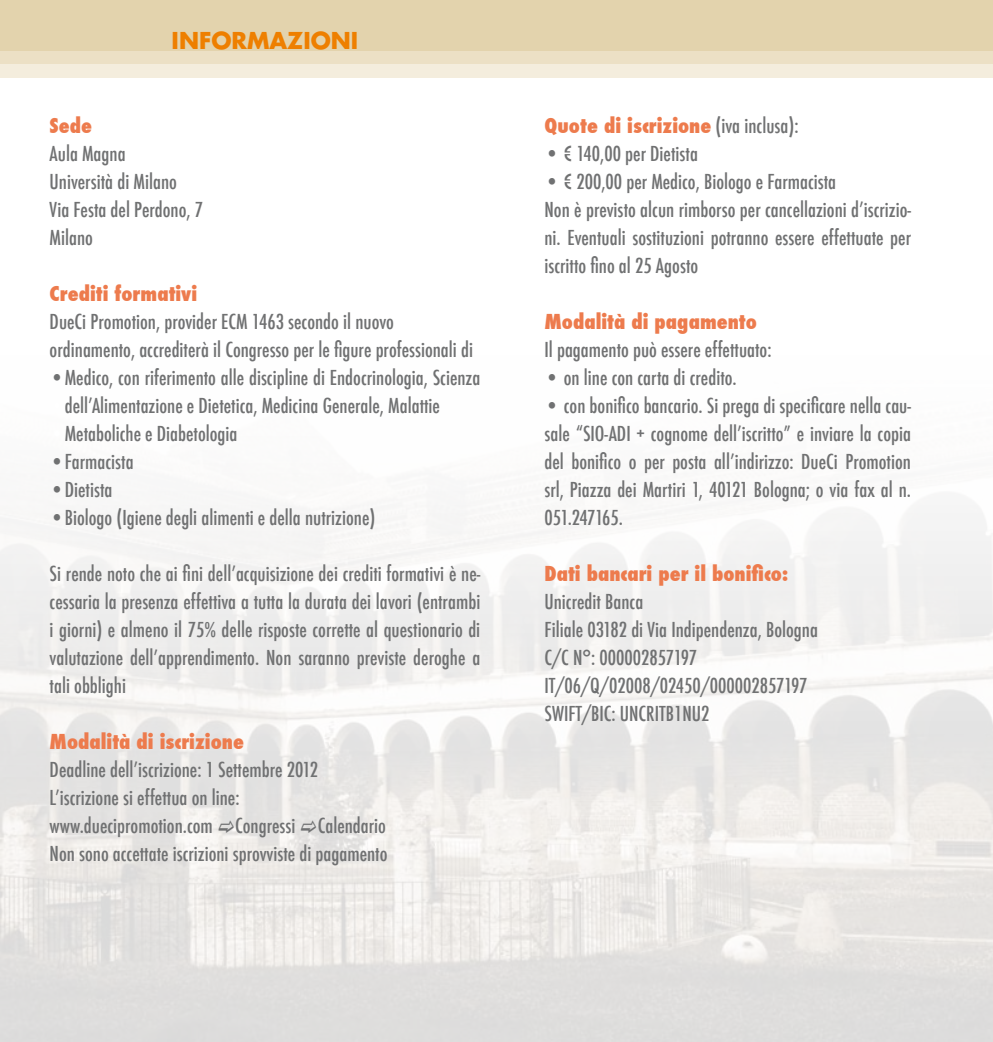
<style>
.page{position:relative;width:993px;height:1042px;background:#fff}
.page>*{position:absolute;margin:0;border:0;box-sizing:border-box;transform-origin:0 0}
.t1{font:700 22.75px "Futura LT";color:#ee7f00}
.t2{font:500 condensed 20.12px/28px "Futura";color:#707172}
.t3{font:800 condensed 20.12px "Futura";color:#ed7b4d}
.s1{color:#fff}
.s2{font-weight:500;color:#707172}
</style>
<div class="page">
<img style="left:0;top:513px;width:992px;height:529px">
<div style="left:0;top:0;width:992px;height:51px;background:#e3d3ad"></div>
<div style="left:0;top:51px;width:992px;height:13px;background:#ece0c5"></div>
<div style="left:0;top:64px;width:992px;height:14px;background:#f4eddd"></div>
<svg style="left:218px;top:820px;width:15px;height:13px"></svg>
<svg style="left:301px;top:820px;width:15px;height:13px"></svg>
<p class="t1" style="left:171px;top:25px;width:188px">INFORMAZIONI</p>
<p class="t3" style="left:50px;top:112px;width:44px">Sede</p>
<p class="t2" style="left:50px;top:139px;width:155px">Aula Magna<br>Università di Milano<br>Via Festa del Perdono, 7<br>Milano</p>
<p class="t3" style="left:50px;top:280px;width:149px">Crediti formativi</p>
<p class="t2" style="left:50px;top:307px;width:425px">DueCi Promotion, provider ECM 1463 secondo il nuovo ordinamento, accrediterà il Congresso per le figure professionali di</p>
<p class="t2" style="left:50px;top:363px;width:432px">•Medico, con riferimento alle discipline di Endocrinologia, Scienza</p>
<p class="t2" style="left:50px;top:391px;width:392px"><span class="s1">•</span>dell’Alimentazione e Dietetica, Medicina Generale, Malattie</p>
<p class="t2" style="left:50px;top:419px;width:189px"><span class="s1">•</span>Metaboliche e Diabetologia</p>
<p class="t2" style="left:50px;top:447px;width:86px">•Farmacista</p>
<p class="t2" style="left:50px;top:475px;width:64px">•Dietista</p>
<p class="t2" style="left:50px;top:503px;width:327px">•Biologo (Igiene degli alimenti e della nutrizione)</p>
<p class="t2" style="left:50px;top:559px;width:432px;text-align:justify">Si rende noto che ai fini dell’acquisizione dei crediti formativi è ne&shy;cessaria la presenza effettiva a tutta la durata dei lavori (entrambi i giorni) e almeno il 75% delle risposte corrette al questionario di valutazione dell’apprendimento. Non saranno previste deroghe a tali obblighi</p>
<p class="t3" style="left:50px;top:728px;width:196px">Modalità di iscrizione</p>
<p class="t2" style="left:50px;top:755px;width:339px">Deadline dell’iscrizione: 1 Settembre 2012<br>L’iscrizione si effettua on line: www.duecipromotion.com Congressi Calendario Non sono accettate iscrizioni sprovviste di pagamento</p>
<p class="t3" style="left:544px;top:112px;width:255px">Quote di iscrizione <span class="s2">(iva inclusa):</span></p>
<p class="t2" style="left:544px;top:140px;width:155px">• € 140,00 per Dietista</p>
<p class="t2" style="left:544px;top:168px;width:368px">• € 200,00 per Medico, Biologo e Farmacista<br>Non è previsto alcun rimborso per cancellazioni d’iscrizio&shy;ni. Eventuali sostituzioni potranno essere effettuate per iscritto fino al 25 Agosto</p>
<p class="t3" style="left:544px;top:308px;width:214px">Modalità di pagamento</p>
<p class="t2" style="left:544px;top:336px;width:228px">Il pagamento può essere effettuato:</p>
<p class="t2" style="left:544px;top:364px;width:194px">• on line con carta di credito.</p>
<p class="t2" style="left:544px;top:392px;width:368px;text-align:justify">• con bonifico bancario. Si prega di specificare nella cau&shy;sale “SIO-ADI + cognome dell’iscritto” e inviare la copia del bonifico o per posta all’indirizzo: DueCi Promotion srl, Piazza dei Martiri 1, 40121 Bologna; o via fax al n.<br>051.247165.</p>
<p class="t3" style="left:544px;top:560px;width:245px">Dati bancari per il bonifico:</p>
<p class="t2" style="left:544px;top:588px;width:275px">Unicredit Banca<br>Filiale 03182 di Via Indipendenza, Bologna<br>C/C N°: 000002857197<br>IT/06/Q/02008/02450/000002857197<br>SWIFT/BIC: UNCRITB1NU2</p>
</div>
